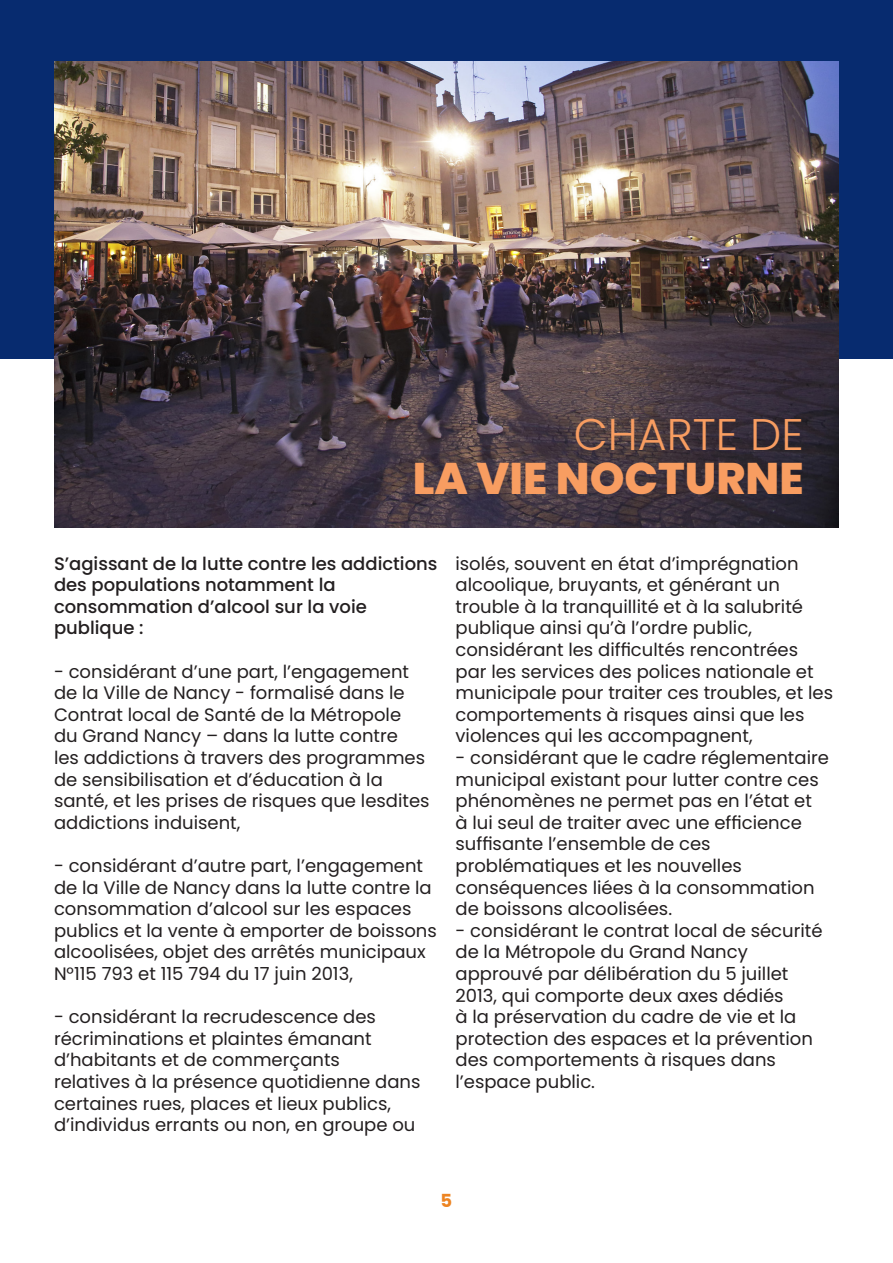
<style>
.page{position:relative;width:893px;height:1263px;background:#fff}
.page>*{position:absolute;margin:0;border:0;box-sizing:border-box;transform-origin:0 0}
.t1{font:800 44.25px "Poppins";color:#f89d61}
.t2{font:300 44.25px "Poppins";color:#f89d61}
.t3{font:18px/21.6px "Poppins";color:#231f20}
.t4{font:500 18px/21.6px "Poppins";color:#231f20}
.t5{font:700 18px "Poppins";color:#ed8422}
</style>
<div class="page">
<div style="left:0;top:0;width:893px;height:358px;background:#072b6f"></div>
<img style="left:54px;top:62px;width:785px;height:465px">
<p class="t2" style="left:574px;top:409px;width:231px">CHARTE DE</p>
<p class="t1" style="left:413px;top:453px;width:392px">LA VIE NOCTURNE</p>
<p class="t4" style="left:54px;top:553px;width:385px">S’agissant de la lutte contre les addictions</p>
<p class="t4" style="left:54px;top:574px;width:314px">des populations notamment la consommation d’alcool sur la voie publique :</p>
<p class="t3" style="left:54px;top:661px;width:377px">- considérant d’une part, l’engagement de la Ville de Nancy - formalisé dans le Contrat local de Santé de la Métropole<br>du Grand Nancy – dans la lutte contre<br>les addictions à travers des programmes de sensibilisation et d’éducation à la santé, et les prises de risques que lesdites addictions induisent,</p>
<p class="t3" style="left:54px;top:855px;width:371px">- considérant d’autre part, l’engagement</p>
<p class="t3" style="left:54px;top:877px;width:384px">de la Ville de Nancy dans la lutte contre la consommation d’alcool sur les espaces publics et la vente à emporter de boissons alcoolisées, objet des arrêtés municipaux N°115 793 et 115 794 du 17 juin 2013,</p>
<p class="t3" style="left:54px;top:1006px;width:368px">- considérant la recrudescence des récriminations et plaintes émanant d’habitants et de commerçants relatives à la présence quotidienne dans certaines rues, places et lieux publics, d’individus errants ou non, en groupe ou</p>
<p class="t3" style="left:455px;top:553px;width:379px">isolés, souvent en état d’imprégnation alcoolique, bruyants, et générant un trouble à la tranquillité et à la salubrité publique ainsi qu’à l’ordre public, considérant les difficultés rencontrées par les services des polices nationale et municipale pour traiter ces troubles, et les comportements à risques ainsi que les violences qui les accompagnent,</p>
<p class="t3" style="left:455px;top:747px;width:375px">- considérant que le cadre réglementaire</p>
<p class="t3" style="left:455px;top:769px;width:365px">municipal existant pour lutter contre ces</p>
<p class="t3" style="left:455px;top:790px;width:358px">phénomènes ne permet pas en l’état et</p>
<p class="t3" style="left:455px;top:812px;width:348px">à lui seul de traiter avec une efficience</p>
<p class="t3" style="left:455px;top:833px;width:361px">suffisante l’ensemble de ces problématiques et les nouvelles conséquences liées à la consommation de boissons alcoolisées.</p>
<p class="t3" style="left:455px;top:920px;width:369px">- considérant le contrat local de sécurité</p>
<p class="t3" style="left:455px;top:941px;width:359px">de la Métropole du Grand Nancy approuvé par délibération du 5 juillet 2013, qui comporte deux axes dédiés<br>à la préservation du cadre de vie et la protection des espaces et la prévention des comportements à risques dans l’espace public.</p>
<p class="t5" style="left:441px;top:1191px;width:13px">5</p>
</div>
